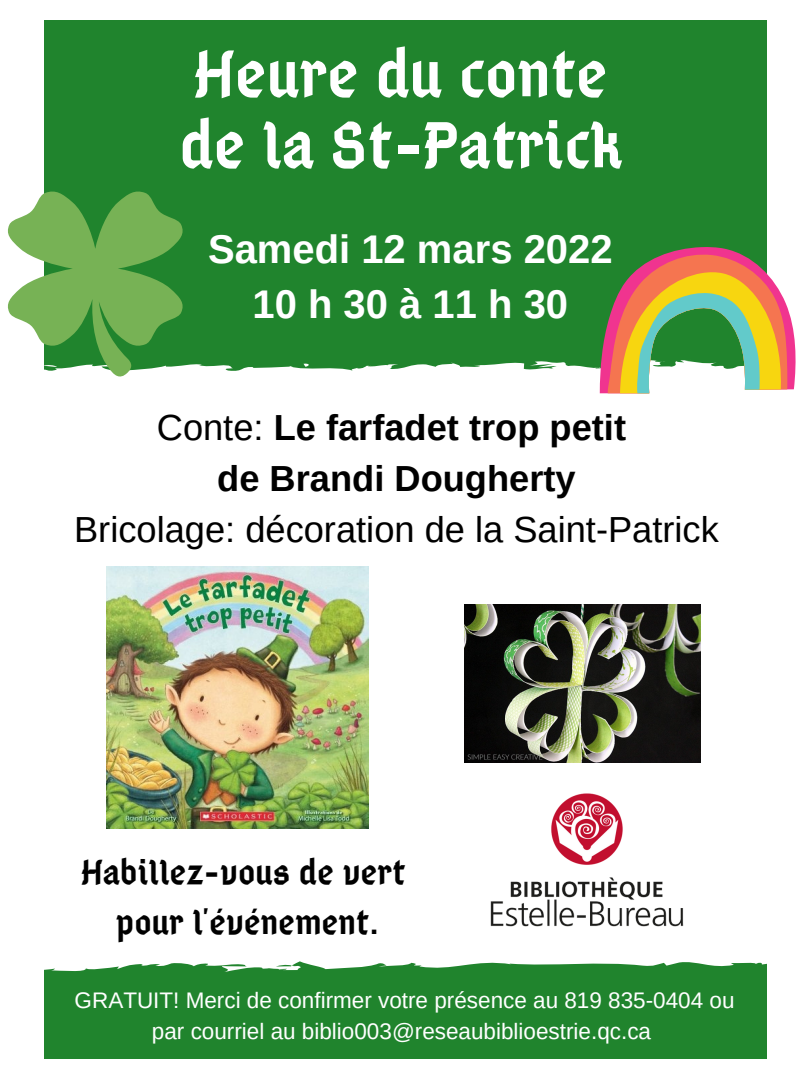
<style>
.page{position:relative;width:810px;height:1080px;background:#fff}
.page>*{position:absolute;margin:0;border:0;box-sizing:border-box;transform-origin:0 0}
.t1{font:68.31px "Abibas";color:#fff}
.t2{font:700 40px "Arimo";color:#fff}
.t3{font:700 40px "Arimo";letter-spacing:.28em;color:#fff}
.t4{font:700 36.25px "Arimo";color:#000}
.t5{font:36.25px "Arimo";color:#000}
.t6{font:36.25px "Abibas";color:#000}
.t7{font:22.5px/31.4px "Arimo";color:#fff;text-align:center}
.s1{font-weight:400}
</style>
<div class="page">
<div style="left:44px;top:20px;width:722px;height:1039px;background:#20842d"></div>
<div style="left:44px;top:361px;width:723px;height:612px;background:#fff"></div>
<img style="left:464px;top:773px;width:242px;height:180px">
<svg style="left:7px;top:191px;width:178px;height:186px"></svg>
<img style="left:106px;top:566px;width:263px;height:263px">
<img style="left:464px;top:605px;width:237px;height:157px">
<svg style="left:600px;top:247px;width:196px;height:146px"></svg>
<p class="t1" style="left:194px;top:45px;width:415px">Heure du conte</p>
<p class="t1" style="left:179px;top:116px;width:445px">de la St-Patrick</p>
<p class="t2" style="left:208px;top:226px;width:406px">Samedi 12 mars 2022</p>
<p class="t3" style="left:252px;top:282px;width:317px">10h30à11h30</p>
<p class="t4" style="left:157px;top:408px;width:471px"><span class="s1">Conte:</span> Le farfadet trop petit</p>
<p class="t4" style="left:217px;top:458px;width:360px">de Brandi Dougherty</p>
<p class="t5" style="left:74px;top:509px;width:646px">Bricolage: décoration de la Saint-Patrick</p>
<p class="t6" style="left:81px;top:856px;width:326px">Habillez-vous de vert</p>
<p class="t6" style="left:116px;top:907px;width:265px">pour l'événement.</p>
<p class="t7" style="left:75px;top:985px;width:661px">GRATUIT! Merci de confirmer votre présence au 819 835-0404 ou par courriel au biblio003@reseaubiblioestrie.qc.ca</p>
</div>
